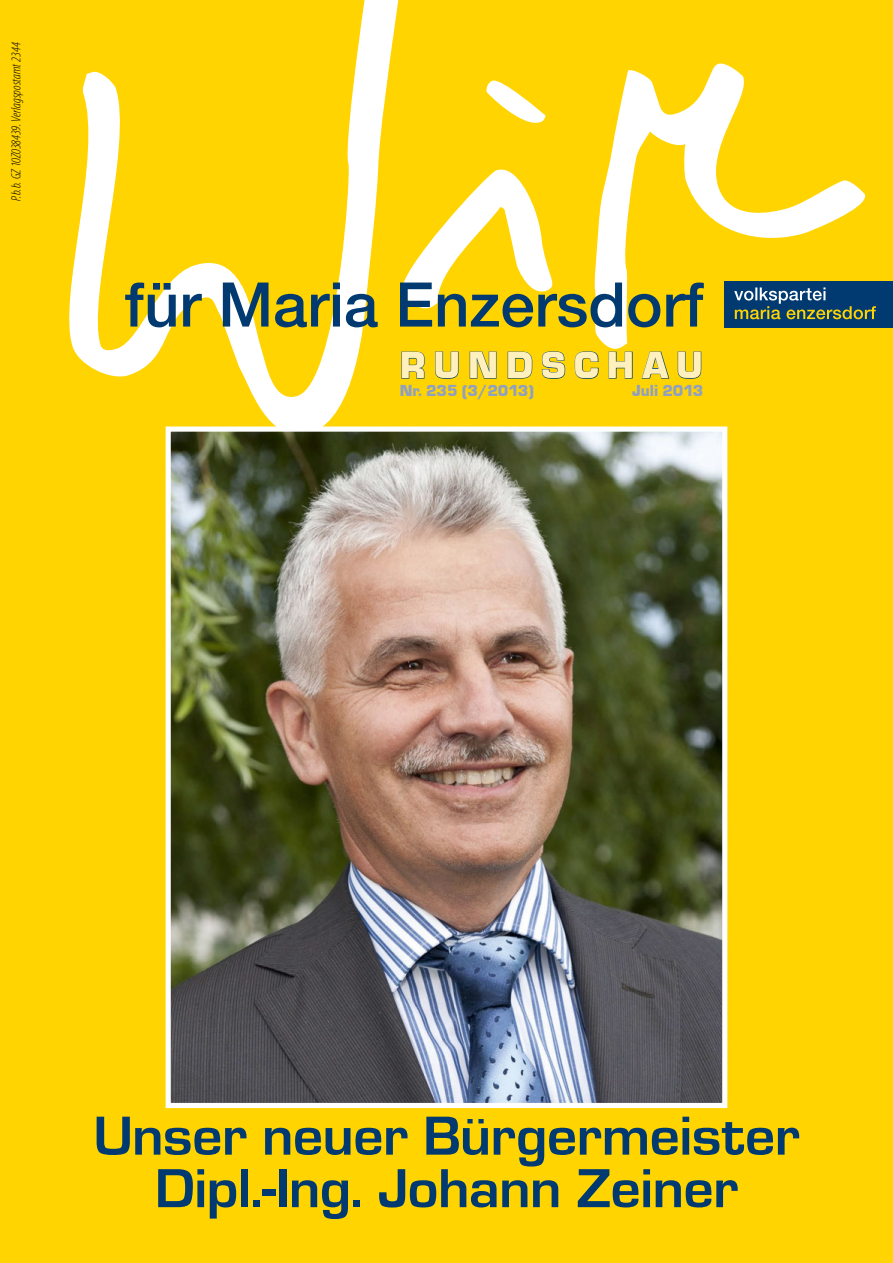
<style>
.page{position:relative;width:893px;height:1263px;background:#fff}
.page>*{position:absolute;margin:0;border:0;box-sizing:border-box;transform-origin:0 0}
.t1{font:700 57px/52.5px "Eurostile";letter-spacing:-.01em;color:#003a70;text-align:center;scale:1.05 1}
.t2{font:39px "Eurostile T Blac";letter-spacing:.205em;color:#fff0bd}
.t3{font:16.5px "Eurostile T Blac";color:#90a0c2}
.t4{font:italic 300 condensed 13.5px "Myriad Pro";letter-spacing:-.01em;color:#000}
</style>
<div class="page">
<div style="left:0;top:385px;width:893px;height:878px;background:#ffd400"></div>
<div style="left:0;top:0;width:893px;height:421px;background:#ffd400"></div>
<svg style="left:69px;top:0;width:797px;height:447px"></svg>
<svg style="left:125px;top:283px;width:579px;height:44px"></svg>
<div style="left:724px;top:281px;width:169px;height:47px;background:#003a70"></div>
<svg style="left:734px;top:287px;width:142px;height:32px"></svg>
<svg style="left:401px;top:351px;width:24px;height:28px"></svg>
<svg style="left:435px;top:351px;width:24px;height:28px"></svg>
<svg style="left:469px;top:351px;width:28px;height:28px"></svg>
<svg style="left:507px;top:351px;width:26px;height:28px"></svg>
<svg style="left:542px;top:351px;width:23px;height:28px"></svg>
<svg style="left:574px;top:351px;width:25px;height:28px"></svg>
<svg style="left:608px;top:351px;width:25px;height:28px"></svg>
<svg style="left:641px;top:351px;width:29px;height:28px"></svg>
<svg style="left:677px;top:351px;width:25px;height:28px"></svg>
<img style="left:172px;top:432px;width:549px;height:670px">
<div style="left:166px;top:426px;width:561px;height:682px;border:5px solid #fff"></div>
<p class="t4" style="left:8px;top:201px;width:161px;rotate:-90deg">P.b.b. GZ 10Z038439. Verlagspostamt 2344</p>
<p class="t2" style="left:400px;top:344px;width:305px">RUNDSCHAU</p>
<p class="t3" style="left:400px;top:382px;width:136px">Nr. 235 (3/2013)</p>
<p class="t3" style="left:632px;top:382px;width:73px">Juli 2013</p>
<p class="t1" style="left:93px;top:1110px;width:674px">Unser neuer Bürgermeister<br>Dipl.-Ing. Johann Zeiner</p>
</div>
